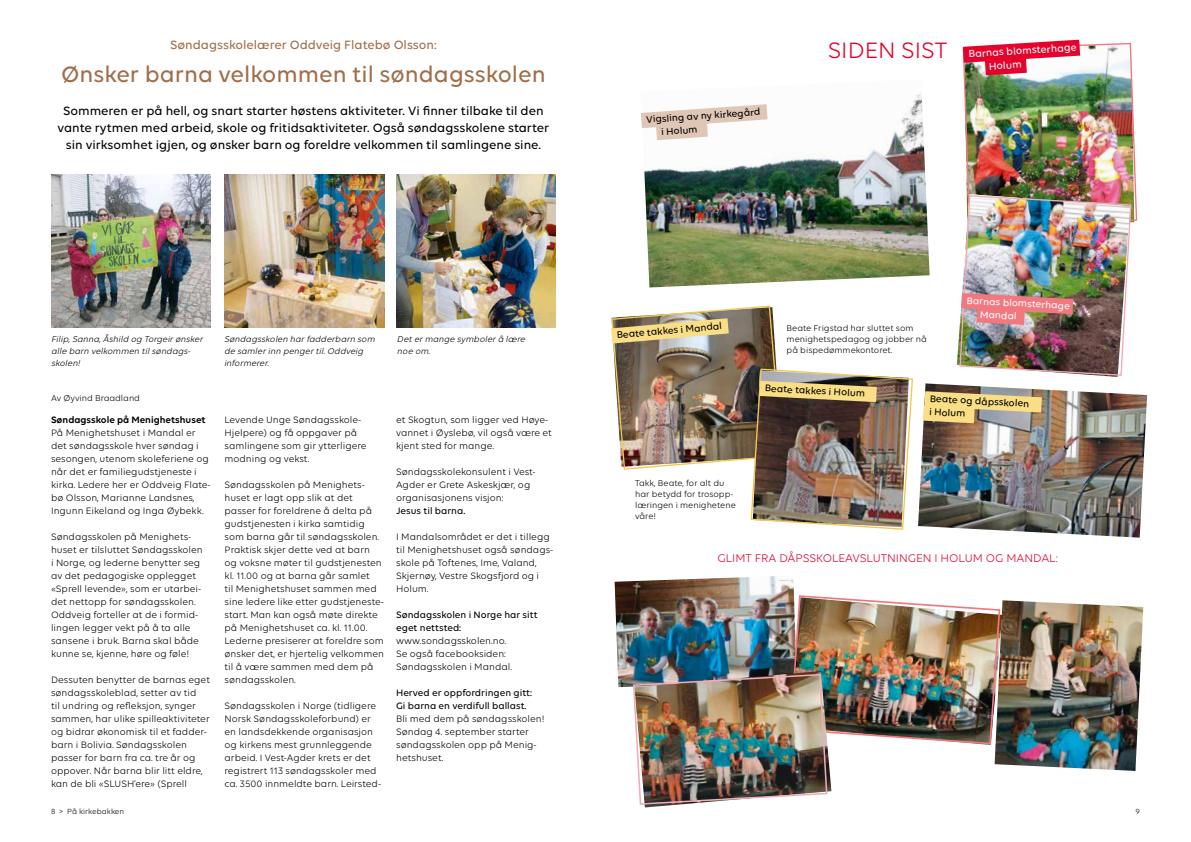
<style>
.page{position:relative;width:1191px;height:842px;background:#fff}
.page>*{position:absolute;margin:0;border:0;box-sizing:border-box;transform-origin:0 0}
.t1{font:500 24px "Volte";color:#a16e4a}
.t2{font:24px "Volte";color:#e4032c}
.t3{font:500 13px/17px "Volte";color:#000;text-align:center}
.t4{font:500 13px "Volte";color:#a16e4a}
.t5{font:12px "Volte";color:#e4032c}
.t6{font:500 10.8px/13.9px "Volte";color:#fff}
.t7{font:500 10.3px/13.1px "Volte";color:#000}
.t8{font:500 10.3px/13.1px "Volte";color:#fff}
.t9{font:10px/13px "Volte";color:#000}
.t10{font:500 10px/13px "Volte";color:#000}
.t11{font:600 10px "Volte";color:#000}
.t12{font:italic 9px/12px "Volte";color:#000}
.t13{font:9px/11px "Volte";color:#000}
.t14{font:8px "Volte";color:#000}
</style>
<div class="page">
<img style="left:51px;top:174px;width:160px;height:153px">
<img style="left:225px;top:174px;width:159px;height:153px">
<img style="left:396px;top:174px;width:160px;height:153px">
<img style="left:956px;top:40px;width:182px;height:337px">
<img style="left:614px;top:576px;width:180px;height:111px">
<img style="left:1001px;top:600px;width:142px;height:171px">
<img style="left:632px;top:594px;width:369px;height:212px">
<img style="left:644px;top:93px;width:285px;height:194px">
<img style="left:611px;top:305px;width:302px;height:225px">
<img style="left:918px;top:383px;width:229px;height:155px">
<svg style="left:641px;top:104px;width:126px;height:36px"></svg>
<svg style="left:923px;top:391px;width:118px;height:32px;background:#d7c287"></svg>
<h2 class="t4" style="left:170px;top:38px;width:268px">Søndagsskolelærer Oddveig Flatebø Olsson:</h2>
<h1 class="t1" style="left:61px;top:61px;width:486px">Ønsker barna velkommen til søndagsskolen</h1>
<p class="t3" style="left:58px;top:102px;width:493px">Sommeren er på hell, og snart starter høstens aktiviteter. Vi finner tilbake til den vante rytmen med arbeid, skole og fritidsaktiviteter. Også søndagsskolene starter sin virksomhet igjen, og ønsker barn og foreldre velkommen til samlingene sine.</p>
<p class="t12" style="left:51px;top:333px;width:155px">Filip,Sanna,Åshild og Torgeirønsker alle barn velkommen tilsøndags&shy;skolen!</p>
<p class="t12" style="left:224px;top:333px;width:154px">Søndagsskolen harfadderbarn som de samlerinn pengertil.Oddveig informerer.</p>
<p class="t12" style="left:397px;top:333px;width:132px">Determange symbolerå lære noe om.</p>
<p class="t13" style="left:51px;top:392px;width:91px">Av Øyvind Braadland</p>
<p class="t11" style="left:51px;top:413px;width:156px">Søndagsskole på Menighetshuset</p>
<p class="t9" style="left:51px;top:426px;width:161px">På Menighetshuset i Mandal er det søndagsskole hver søndag i sesongen, utenom skoleferiene og når det er familiegudstjeneste i kirka. Ledere her er Oddveig Flate&shy;bø Olsson, Marianne Landsnes,<br>Ingunn Eikeland og Inga Øybekk.</p>
<p class="t9" style="left:51px;top:530px;width:153px">Søndagsskolen på Menighets&shy;huset er tilsluttet Søndagsskolen i Norge, og lederne benytter seg av det pedagogiske opplegget «Sprell levende», som er utarbei&shy;det nettopp for søndagsskolen.<br>Oddveig forteller at de i formid&shy;lingen legger vekt på å ta alle sansene i bruk. Barna skal både kunne se, kjenne, høre og føle!</p>
<p class="t9" style="left:51px;top:673px;width:160px">Dessuten benytter de barnas eget søndagsskoleblad, setter av tid<br>til undring og refleksjon, synger sammen, har ulike spilleaktiviteter og bidrar økonomisk til et fadder&shy;barn i Bolivia. Søndagsskolen passer for barn fra ca. tre år og oppover. Når barna blir litt eldre, kan de bli «SLUSH’ere» (Sprell</p>
<p class="t9" style="left:225px;top:413px;width:143px">Levende Unge Søndagsskole-<br>Hjelpere) og få oppgaver på samlingene som gir ytterligere modning og vekst.</p>
<p class="t9" style="left:225px;top:478px;width:161px">Søndagsskolen på Menighets&shy;huset er lagt opp slik at det passer for foreldrene å delta på gudstjenesten i kirka samtidig som barna går til søndagsskolen.<br>Praktisk skjer dette ved at barn og voksne møter til gudstjenesten kl. 11.00 og at barna går samlet<br>til Menighetshuset sammen med sine ledere like etter gudstjeneste&shy;start. Man kan også møte direkte på Menighetshuset ca. kl. 11.00.<br>Lederne presiserer at foreldre som ønsker det, er hjertelig velkommen til å være sammen med dem på søndagsskolen.</p>
<p class="t9" style="left:225px;top:699px;width:158px">Søndagsskolen i Norge (tidligere Norsk Søndagsskoleforbund) er en landsdekkende organisasjon og kirkens mest grunnleggende arbeid. I Vest-Agder krets er det registrert 113 søndagsskoler med ca. 3500 innmeldte barn. Leirsted-</p>
<p class="t9" style="left:396px;top:413px;width:157px">et Skogtun, som ligger ved Høye&shy;vannet i Øyslebø, vil også være et kjent sted for mange.</p>
<p class="t9" style="left:396px;top:465px;width:141px">Søndagsskolekonsulent i Vest-<br>Agder er Grete Askeskjær, og organisasjonens visjon:</p>
<p class="t10" style="left:396px;top:504px;width:71px">Jesus til barna.</p>
<p class="t9" style="left:396px;top:530px;width:159px">I Mandalsområdet er det i tillegg til Menighetshuset også søndags&shy;skole på Toftenes, Ime, Valand,<br>Skjernøy, Vestre Skogsfjord og i<br>Holum.</p>
<p class="t10" style="left:396px;top:608px;width:143px">Søndagsskolen i Norge har sitt eget nettsted:</p>
<p class="t9" style="left:396px;top:634px;width:117px">www.sondagsskolen.no.<br>Se også facebooksiden:<br>Søndagsskolen i Mandal.</p>
<p class="t10" style="left:396px;top:686px;width:137px">Herved er oppfordringen gitt:<br>Gi barna en verdifull ballast.</p>
<p class="t9" style="left:396px;top:712px;width:150px">Bli med dem på søndagsskolen!<br>Søndag 4. september starter søndagsskolen opp på Menig&shy;hetshuset.</p>
<p class="t7" style="left:660px;top:112px;width:102px;text-indent:-14px;rotate:-4deg">Vigsling av ny kirkegård i Holum</p>
<h1 class="t2" style="left:827px;top:36px;width:121px">SIDEN SIST</h1>
<p class="t6" style="left:988px;top:45px;width:90px;text-indent:-20px;rotate:-3deg">Barnas blomsterhage<br>Holum</p>
<p class="t7" style="left:616px;top:328px;width:107px;rotate:-5deg">Beate takkes i Mandal</p>
<p class="t13" style="left:786px;top:323px;width:142px">Beate Frigstad har sluttet som menighetspedagog og jobber nå på bispedømmekontoret.</p>
<p class="t8" style="left:981px;top:294px;width:91px;text-indent:-14px;rotate:3deg">Barnas blomsterhage<br>Mandal</p>
<p class="t7" style="left:765px;top:381px;width:102px;rotate:3deg">Beate takkes i Holum</p>
<p class="t13" style="left:635px;top:477px;width:102px">Takk, Beate, for alt du har betydd for trosopp&shy;læringen i menighetene våre!</p>
<p class="t7" style="left:930px;top:392px;width:101px;rotate:3deg">Beate og dåpsskolen i Holum</p>
<p class="t5" style="left:717px;top:551px;width:342px">GLIMT FRA DÅPSSKOLEAVSLUTNINGEN I HOLUM OG MANDAL:</p>
<p class="t14" style="left:51px;top:807px;width:75px">8 &gt; På kirkebakken</p>
<p class="t14" style="left:1135px;top:807px;width:6px">9</p>
</div>
